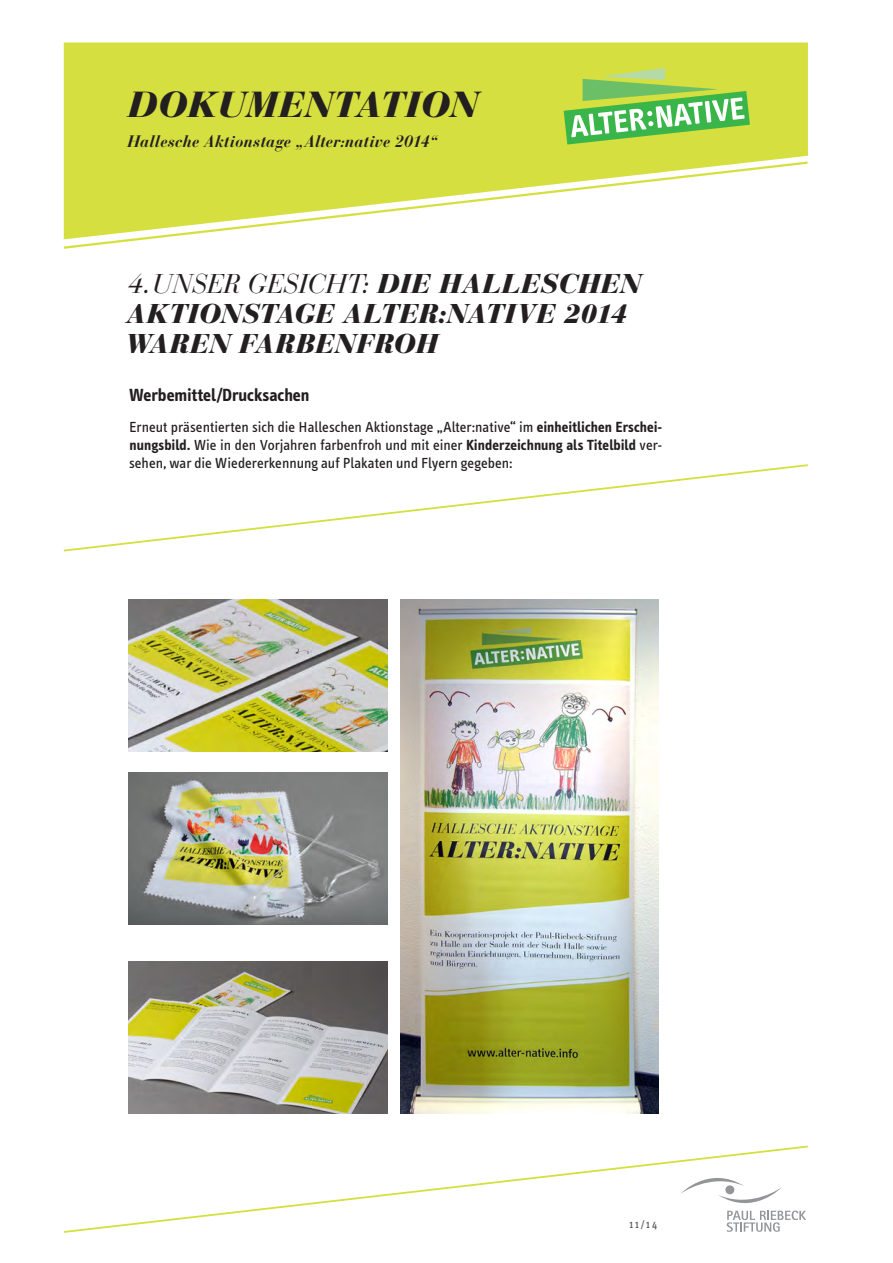
<style>
.page{position:relative;width:893px;height:1263px;background:#fff}
.page>*{position:absolute;margin:0;border:0;box-sizing:border-box;transform-origin:0 0}
.t1{font:italic 900 36px "Bauer Bodoni LT";color:#231f20}
.Überschrift{font:italic 900 27px/30px "Bauer Bodoni LT";color:#231f20}
.Unterüberschrift_2{font:700 18px "Info Text";letter-spacing:-.005em;color:#231f20}
.t2{font:italic 700 16.5px "Bauer Bodoni LT";letter-spacing:.005em;color:#231f20}
.Fließtext{font:15px/18px "Info Text";color:#231f20;text-align:justify}
.t3{font:11.25px "Info Text";color:#57585a}
.s1{font-weight:400}
.s2{font-weight:700}
</style>
<div class="page">
<div style="left:64px;top:43px;width:744px;height:117px;background:#d5df3f"></div>
<svg style="left:564px;top:68px;width:186px;height:76px"></svg>
<svg style="left:63px;top:1145px;width:745px;height:88px"></svg>
<svg style="left:680px;top:1164px;width:126px;height:68px"></svg>
<svg style="left:63px;top:160px;width:745px;height:89px"></svg>
<img style="left:129px;top:962px;width:258px;height:152px">
<svg style="left:63px;top:464px;width:745px;height:88px"></svg>
<img style="left:129px;top:772px;width:258px;height:152px">
<img style="left:129px;top:599px;width:258px;height:152px">
<img style="left:400px;top:599px;width:258px;height:515px">
<h1 class="t1" style="left:128px;top:82px;width:352px">DOKUMENTATION</h1>
<p class="t2" style="left:128px;top:131px;width:312px">Hallesche Aktionstage „Alter:native 2014“</p>
<p class="Überschrift" style="left:125px;top:269px;width:518px"><span class="s1">4.UNSER GESICHT:</span> DIE HALLESCHEN<br>AKTIONSTAGE ALTER:NATIVE 2014<br>WAREN FARBENFROH</p>
<p class="Unterüberschrift_2" style="left:129px;top:385px;width:182px">Werbemittel/Drucksachen</p>
<p class="Fließtext" style="left:129px;top:418px;width:535px">Erneut präsentierten sich die Halleschen Aktionstage „Alter:native“ im <span class="s2">einheitlichen Erschei&shy;nungsbild.</span> Wie in den Vorjahren farbenfroh und mit einer <span class="s2">Kinderzeichnung als Titelbild</span> ver&shy;sehen, war die Wiedererkennung auf Plakaten und Flyern gegeben:</p>
<p class="t3" style="left:629px;top:1218px;width:29px">11/14</p>
</div>
